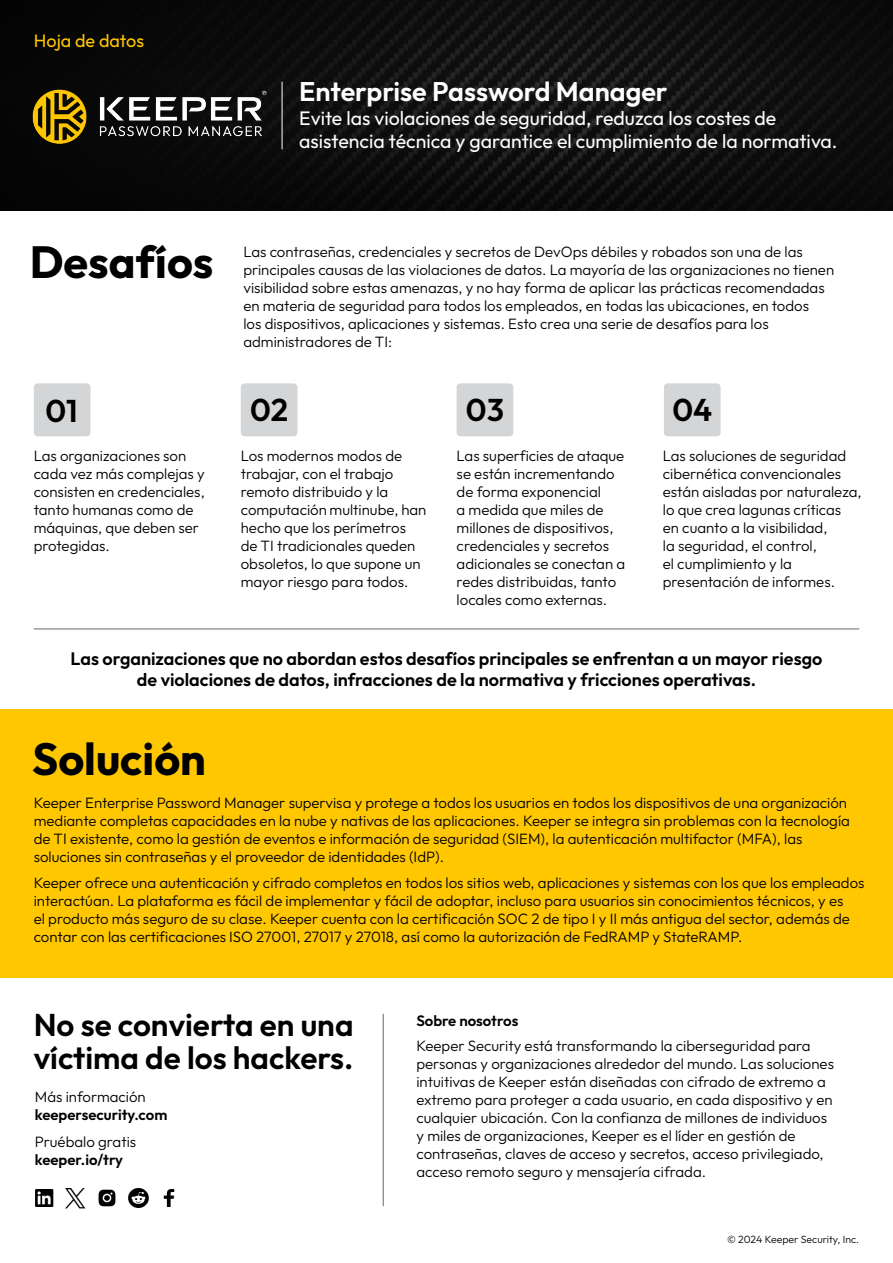
<style>
.page{position:relative;width:893px;height:1263px;background:#fff}
.page>*{position:absolute;margin:0;border:0;box-sizing:border-box;transform-origin:0 0}
.t1{font:700 45px "Outfit KS";color:#000}
.t2{font:600 31.5px/33px "Outfit KS";color:#000}
.t3{font:600 27px "Outfit KS";color:#fff}
.t4{font:19.5px/23.4px "Outfit KS";color:#fff}
.t5{font:600 18px/21.6px "Outfit KS";color:#000;text-align:center}
.t6{font:18px "Outfit KS";color:#ffc700}
.t7{font:300 15px/18px "Outfit KS";color:#000}
.t8{font:600 15px "Outfit KS";color:#000}
.t9{font:300 10.5px "Outfit KS";color:#000}
</style>
<div class="page">
<div style="left:0;top:709px;width:893px;height:269px;background:#ffc700"></div>
<img style="left:0;top:0;width:893px;height:210px">
<div style="left:34px;top:383px;width:56px;height:53px;background:#d3d5d6;border-radius:4px"></div>
<div style="left:241px;top:383px;width:56px;height:53px;background:#d3d5d6;border-radius:4px"></div>
<div style="left:457px;top:383px;width:56px;height:53px;background:#d3d5d6;border-radius:4px"></div>
<div style="left:664px;top:383px;width:57px;height:53px;background:#d3d5d6;border-radius:4px"></div>
<hr style="left:34px;top:628px;width:825px;height:1px;background:#000">
<img style="left:35px;top:1188px;width:81px;height:21px">
<img style="left:128px;top:1188px;width:21px;height:20px">
<img style="left:163px;top:1189px;width:12px;height:18px">
<hr style="left:383px;top:1014px;width:1px;height:192px;background:#000">
<img style="left:10px;top:56px;width:279px;height:120px">
<hr style="left:282px;top:82px;width:1px;height:67px;background:#fff">
<p class="t6" style="left:34px;top:30px;width:112px">Hoja de datos</p>
<h3 class="t3" style="left:299px;top:75px;width:370px">Enterprise Password Manager</h3>
<h3 class="t4" style="left:299px;top:106px;width:540px">Evite las violaciones de seguridad, reduzca los costes de asistencia técnica y garantice el cumplimiento de la normativa.</h3>
<h1 class="t1" style="left:30px;top:234px;width:185px">Desafíos</h1>
<h2 class="t2" style="left:46px;top:393px;width:34px">01</h2>
<p class="t7" style="left:34px;top:446px;width:173px">Las organizaciones son cada vez más complejas y consisten en credenciales, tanto humanas como de máquinas, que deben ser protegidas.</p>
<p class="t7" style="left:243px;top:243px;width:592px">Las contraseñas, credenciales y secretos de DevOps débiles y robados son una de las principales causas de las violaciones de datos. La mayoría de las organizaciones no tienen visibilidad sobre estas amenazas, y no hay forma de aplicar las prácticas recomendadas en materia de seguridad para todos los empleados, en todas las ubicaciones, en todos<br>los dispositivos, aplicaciones y sistemas. Esto crea una serie de desafíos para los administradores de TI:</p>
<h2 class="t2" style="left:250px;top:392px;width:40px">02</h2>
<h2 class="t2" style="left:466px;top:392px;width:40px">03</h2>
<h2 class="t2" style="left:672px;top:392px;width:41px">04</h2>
<p class="t7" style="left:241px;top:446px;width:187px">Los modernos modos de trabajar, con el trabajo remoto distribuido y la computación multinube, han hecho que los perímetros de TI tradicionales queden obsoletos, lo que supone un mayor riesgo para todos.</p>
<p class="t7" style="left:457px;top:446px;width:170px">Las superficies de ataque se están incrementando de forma exponencial<br>a medida que miles de millones de dispositivos, credenciales y secretos adicionales se conectan a redes distribuidas, tanto locales como externas.</p>
<p class="t7" style="left:663px;top:446px;width:200px">Las soluciones de seguridad cibernética convencionales están aisladas por naturaleza, lo que crea lagunas críticas<br>en cuanto a la visibilidad,<br>la seguridad, el control,<br>el cumplimiento y la presentación de informes.</p>
<p class="t5" style="left:71px;top:647px;width:753px">Las organizaciones que no abordan estos desafíos principales se enfrentan a un mayor riesgo de violaciones de datos, infracciones de la normativa y fricciones operativas.</p>
<h1 class="t1" style="left:32px;top:731px;width:175px">Solución</h1>
<p class="t7" style="left:34px;top:793px;width:818px">Keeper Enterprise Password Manager supervisa y protege a todos los usuarios en todos los dispositivos de una organización mediante completas capacidades en la nube y nativas de las aplicaciones. Keeper se integra sin problemas con la tecnología de TI existente, como la gestión de eventos e información de seguridad (SIEM), la autenticación multifactor (MFA), las soluciones sin contraseñas y el proveedor de identidades (IdP).</p>
<p class="t7" style="left:34px;top:874px;width:832px">Keeper ofrece una autenticación y cifrado completos en todos los sitios web, aplicaciones y sistemas con los que los empleados interactúan. La plataforma es fácil de implementar y fácil de adoptar, incluso para usuarios sin conocimientos técnicos, y es<br>el producto más seguro de su clase. Keeper cuenta con la certificación SOC 2 de tipo I y II más antigua del sector, además de contar con las certificaciones ISO 27001, 27017 y 27018, así como la autorización de FedRAMP y StateRAMP.</p>
<h2 class="t2" style="left:34px;top:1007px;width:321px">No se convierta en una víctima de los hackers.</h2>
<p class="t8" style="left:416px;top:1011px;width:103px">Sobre nosotros</p>
<p class="t7" style="left:416px;top:1036px;width:419px">Keeper Security está transformando la ciberseguridad para personas y organizaciones alrededor del mundo. Las soluciones intuitivas de Keeper están diseñadas con cifrado de extremo a extremo para proteger a cada usuario, en cada dispositivo y en cualquier ubicación. Con la confianza de millones de individuos y miles de organizaciones, Keeper es el líder en gestión de contraseñas, claves de acceso y secretos, acceso privilegiado, acceso remoto seguro y mensajería cifrada.</p>
<p class="t7" style="left:35px;top:1088px;width:112px">Más información</p>
<p class="t8" style="left:35px;top:1105px;width:134px">keepersecurity.com</p>
<p class="t7" style="left:35px;top:1132px;width:103px">Pruébalo gratis</p>
<p class="t8" style="left:35px;top:1150px;width:90px">keeper.io/try</p>
<p class="t9" style="left:727px;top:1233px;width:134px">© 2024 Keeper Security, Inc.</p>
</div>
